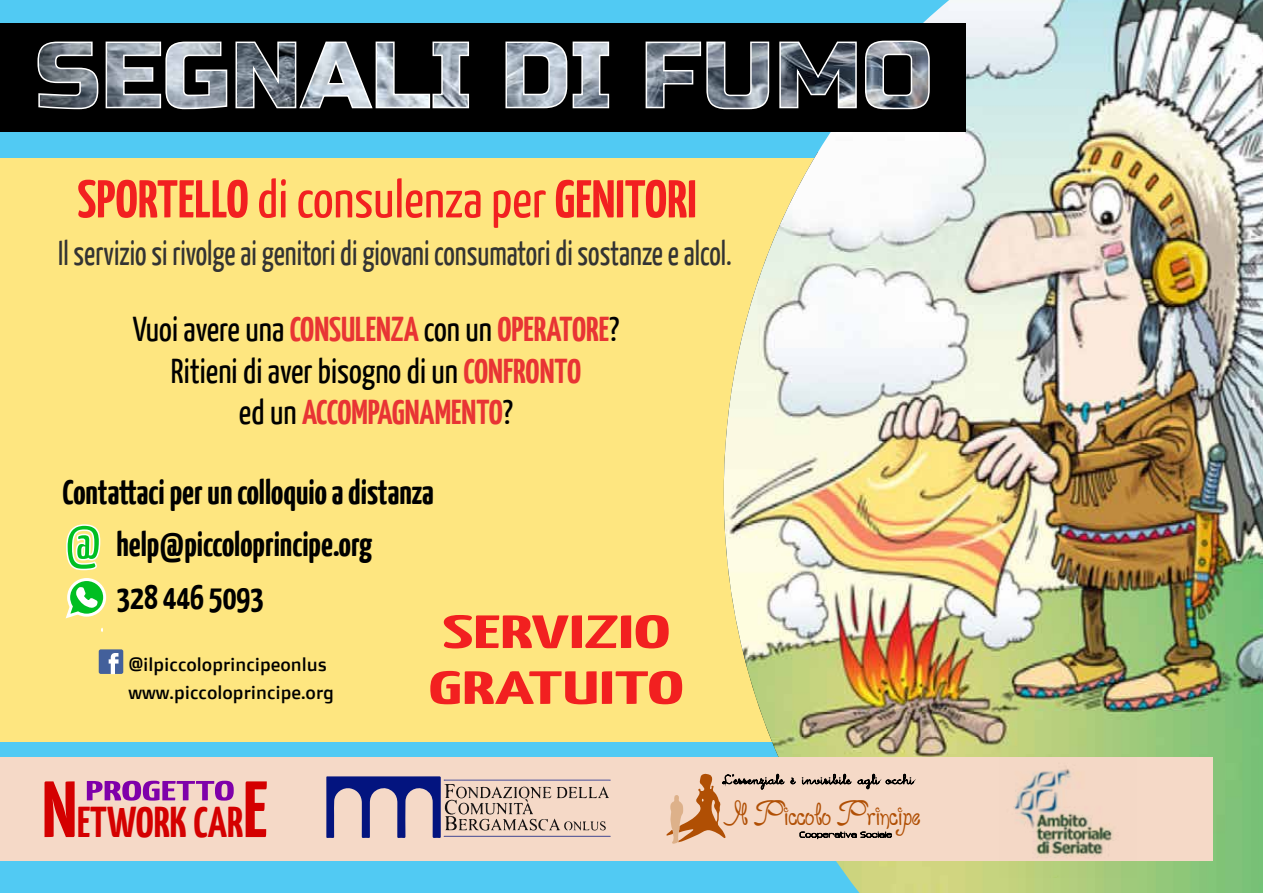
<style>
.page{position:relative;width:1263px;height:893px;background:#51caf3}
.page>*{position:absolute;margin:0;border:0;box-sizing:border-box;transform-origin:0 0}
.t1{font:700 53.1px "Yanone Kaffeesatz";color:#f22020}
.t2{font:700 51px "Yanone Kaffeesatz";color:#00bf22}
.t3{font:700 46.5px/55.8px "Yanone Kaffeesatz";color:#f22020;scale:1.92 1}
.t4{font:700 43.05px "Yanone Kaffeesatz";color:#d40000}
.t5{font:34.5px/41.4px "Yanone Kaffeesatz";color:#000;text-align:center}
.t6{font:700 34.5px/52.5px "Yanone Kaffeesatz";color:#000}
.t7{font:34.5px "Yanone Kaffeesatz";color:#333;scale:.9 1}
.t8{font:28.65px "Loyal Fame";color:#b04f04;scale:.94 1}
.t9{font:700 27.75px "Yanone Kaffeesatz";color:#7f00aa;scale:1.83 1}
.t10{font:18px/28.5px "Doppio One";color:#000}
.s1{font-weight:400}
.s2{font-weight:700;color:#e83434}
.s3{font-size:79.5px}
</style>
<div class="page">
<div style="left:0;top:158px;width:1140px;height:584px;background:#fee680"></div>
<img style="left:724px;top:0;width:539px;height:893px">
<div style="left:99px;top:649px;width:24px;height:25px;background:#43609b;border-radius:2px"></div>
<div style="left:0;top:757px;width:1212px;height:103px;background:#f5d9c7"></div>
<svg style="left:983px;top:742px;width:171px;height:137px"></svg>
<img style="left:1000px;top:757px;width:137px;height:120px">
<svg style="left:666px;top:773px;width:248px;height:71px"></svg>
<svg style="left:326px;top:776px;width:285px;height:62px"></svg>
<div style="left:0;top:23px;width:966px;height:108px;background:#000"></div>
<svg style="left:37px;top:41px;width:62px;height:69px"></svg>
<svg style="left:105px;top:41px;width:123px;height:69px"></svg>
<svg style="left:235px;top:41px;width:235px;height:68px"></svg>
<svg style="left:505px;top:41px;width:105px;height:68px"></svg>
<svg style="left:645px;top:41px;width:125px;height:69px"></svg>
<svg style="left:779px;top:41px;width:78px;height:68px"></svg>
<svg style="left:865px;top:40px;width:65px;height:70px"></svg>
<svg style="left:65px;top:524px;width:54px;height:151px"></svg>
<h1 class="t1" style="left:77px;top:167px;width:621px">SPORTELLO <span class="s1">di consulenza per</span> GENITORI</h1>
<p class="t7" style="left:58px;top:232px;width:750px">Il servizio si rivolge ai genitori di giovani consumatori di sostanze e alcol.</p>
<p class="t5" style="left:133px;top:308px;width:488px">Vuoi avere una <span class="s2">CONSULENZA</span> con un <span class="s2">OPERATORE</span>?<br>Ritieni di aver bisogno di un <span class="s2">CONFRONTO<br></span>ed un <span class="s2">ACCOMPAGNAMENTO</span>?</p>
<p class="t6" style="left:116px;top:465px;width:319px;text-indent:-54px">Contattaci per un colloquio a distanza help@piccoloprincipe.org<br>328 446 5093</p>
<h2 class="t2" style="left:65px;top:511px;width:38px">@</h2>
<p class="t10" style="left:129px;top:649px;width:207px">@ilpiccoloprincipeonlus www.piccoloprincipe.org</p>
<p class="t9" style="left:85px;top:774px;width:83px">PROGETTO</p>
<p class="t4" style="left:42px;top:796px;width:227px"><span class="s3">N</span>ETWORK CAR<span class="s3">E</span></p>
<h3 class="t3" style="left:429px;top:603px;width:134px">SERVIZIO<br>GRATUITO</h3>
<p class="t8" style="left:723px;top:798px;width:211px">Il Piccolo Principe</p>
</div>
